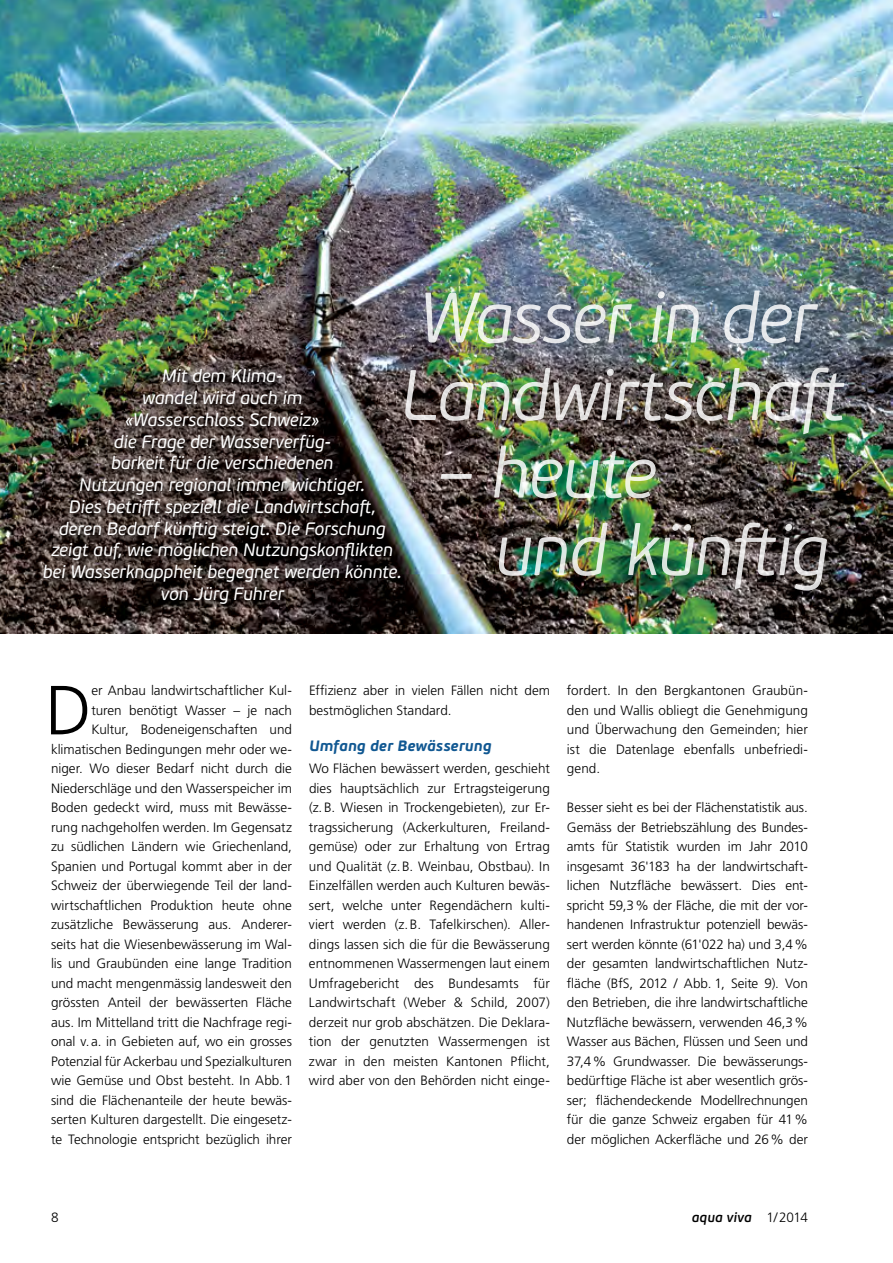
<style>
.page{position:relative;width:893px;height:1263px;background:#fff}
.page>*{position:absolute;margin:0;border:0;box-sizing:border-box;transform-origin:0 0}
.t1{font:italic 300 71.1px/77.6px "PF Beau Sans Pro";letter-spacing:-.015em;color:#fff}
.t2{font:300 69.3px "Frutiger LT Std";color:#000}
.t3{font:italic 18px/21.8px "PF Beau Sans Pro";letter-spacing:-.005em;color:#fff;text-align:center}
.t4{font:italic 700 15px "PF Beau Sans Pro";letter-spacing:.005em;color:#115892}
.t5{font:300 13.5px/19.5px "Frutiger LT Std";color:#000;text-align:justify}
.t6{font:italic 600 13.5px "PF Beau Sans Pro";letter-spacing:.005em;color:#000}
.s1{font-family:"Frutiger LT Std";font-weight:300;font-style:normal}
</style>
<div class="page">
<img style="left:0;top:0;width:893px;height:634px">
<img style="left:20px;top:360px;width:401px;height:248px">
<div style="left:42px;top:367px;width:368px;height:246px;background:#000;opacity:.9"></div>
<h1 class="t1" style="left:400px;top:281px;width:445px">Wasser in der<br>Landwirtschaft</h1>
<h1 class="t1" style="left:494px;top:436px;width:336px;text-indent:-56px">– heute<br>und künftig</h1>
<p class="t3" style="left:43px;top:366px;width:360px">Mit dem Klima-<br>wandel wird auch im<br>«Wasserschloss Schweiz»<br>die Frage der Wasserverfüg-<br>barkeit für die verschiedenen<br>Nutzungen regional immer wichtiger.<br>Dies betrifft speziell die Landwirtschaft,<br>deren Bedarf künftig steigt. Die Forschung zeigt auf, wie möglichen Nutzungskonflikten bei Wasserknappheit begegnet werden könnte. von Jürg Fuhrer</p>
<p class="t5" style="left:51px;top:681px;width:242px;text-align:right">er Anbau landwirtschaftlicher Kul-<br>turen benötigt Wasser – je nach Kultur, Bodeneigenschaften und klimatischen Bedingungen mehr oder we&shy;niger. Wo dieser Bedarf nicht durch die Niederschläge und den Wasserspeicher im Boden gedeckt wird, muss mit Bewässe&shy;rung nachgeholfen werden. Im Gegensatz zu südlichen Ländern wie Griechenland, Spanien und Portugal kommt aber in der Schweiz der überwiegende Teil der land&shy;wirtschaftlichen Produktion heute ohne zusätzliche Bewässerung aus. Anderer&shy;seits hat die Wiesenbewässerung im Wal&shy;lis und Graubünden eine lange Tradition und macht mengenmässig landesweit den grössten Anteil der bewässerten Fläche aus. Im Mittelland tritt die Nachfrage regi&shy;onal v.a. in Gebieten auf, wo ein grosses Potenzial für Ackerbau und Spezialkulturen wie Gemüse und Obst besteht. In Abb.1 sind die Flächenanteile der heute bewäs&shy;serten Kulturen dargestellt. Die eingesetz&shy;te Technologie entspricht bezüglich ihrer</p>
<p class="t5" style="left:309px;top:681px;width:242px">Effizienz aber in vielen Fällen nicht dem bestmöglichen Standard.</p>
<h2 class="t2" style="left:45px;top:671px;width:48px">D</h2>
<p class="t4" style="left:309px;top:736px;width:184px">Umfang der Bewässerung</p>
<p class="t5" style="left:309px;top:759px;width:242px">Wo Flächen bewässert werden, geschieht dies hauptsächlich zur Ertragsteigerung (z.B. Wiesen in Trockengebieten), zur Er&shy;tragssicherung (Ackerkulturen, Freiland&shy;gemüse) oder zur Erhaltung von Ertrag und Qualität (z.B. Weinbau, Obstbau). In Einzelfällen werden auch Kulturen bewäs&shy;sert, welche unter Regendächern kulti&shy;viert werden (z.B. Tafelkirschen). Aller&shy;dings lassen sich die für die Bewässerung entnommenen Wassermengen laut einem Umfragebericht des Bundesamts für Landwirtschaft (Weber &amp; Schild, 2007) derzeit nur grob abschätzen. Die Deklara&shy;tion der genutzten Wassermengen ist zwar in den meisten Kantonen Pflicht, wird aber von den Behörden nicht einge-</p>
<p class="t5" style="left:567px;top:681px;width:242px">fordert. In den Bergkantonen Graubün&shy;den und Wallis obliegt die Genehmigung und Überwachung den Gemeinden; hier ist die Datenlage ebenfalls unbefriedi&shy;gend.</p>
<p class="t5" style="left:567px;top:798px;width:242px">Besser sieht es bei der Flächenstatistik aus.<br>Gemäss der Betriebszählung des Bundes&shy;amts für Statistik wurden im Jahr 2010 insgesamt 36'183 ha der landwirtschaft&shy;lichen Nutzfläche bewässert. Dies ent&shy;spricht 59,3% der Fläche, die mit der vor&shy;handenen Infrastruktur potenziell bewäs&shy;sert werden könnte (61'022 ha) und 3,4% der gesamten landwirtschaftlichen Nutz&shy;fläche (BfS, 2012 / Abb. 1, Seite 9). Von den Betrieben, die ihre landwirtschaftliche Nutzfläche bewässern, verwenden 46,3% Wasser aus Bächen, Flüssen und Seen und 37,4% Grundwasser. Die bewässerungs&shy;bedürftige Fläche ist aber wesentlich grös&shy;ser; flächendeckende Modellrechnungen für die ganze Schweiz ergaben für 41% der möglichen Ackerfläche und 26% der</p>
<p class="t5" style="left:51px;top:1208px;width:9px">8</p>
<p class="t6" style="left:692px;top:1209px;width:118px">aqua viva <span class="s1">1/2014</span></p>
</div>
